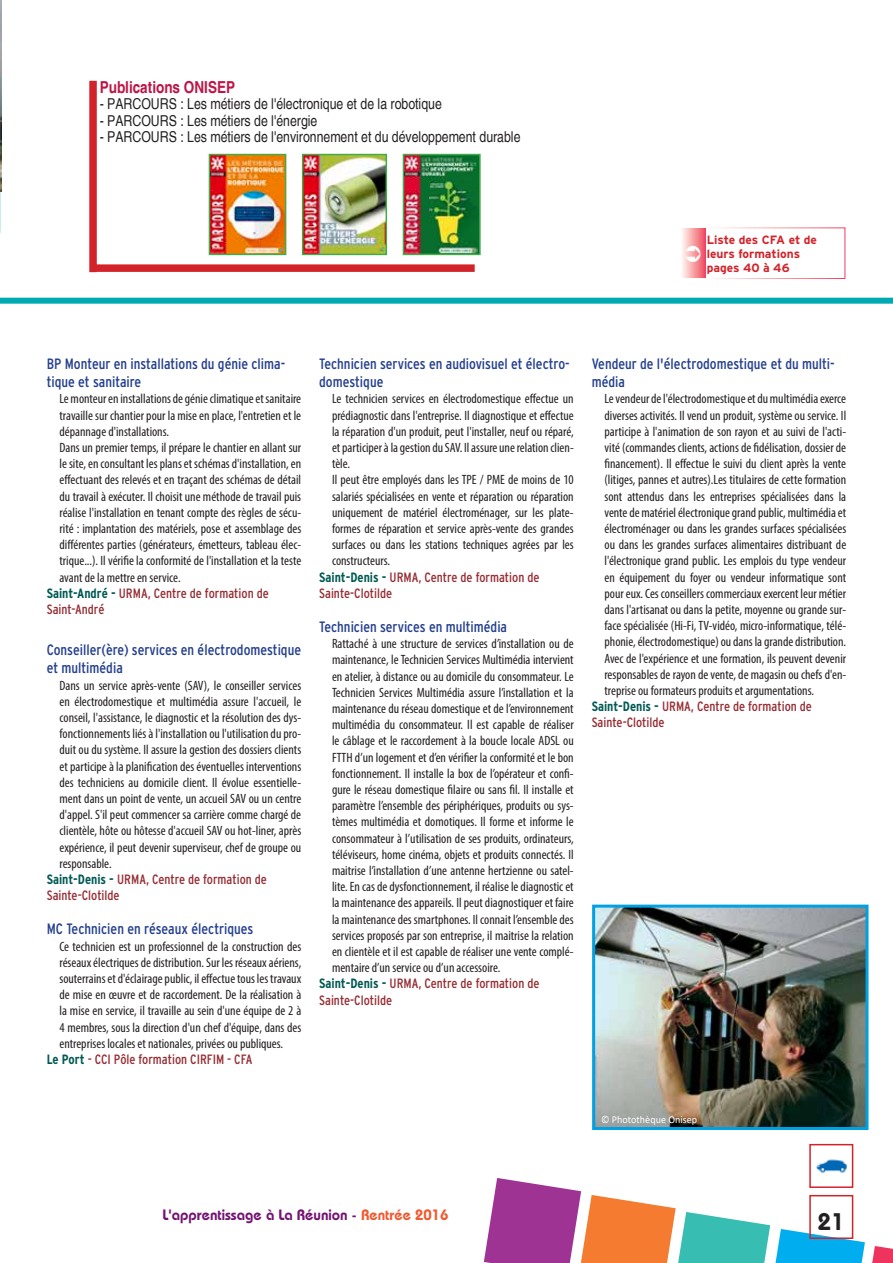
<style>
.page{position:relative;width:893px;height:1263px;background:#fff}
.page>*{position:absolute;margin:0;border:0;box-sizing:border-box;transform-origin:0 0}
.t1{font:600 24px "Bauhaus";color:#231f20}
.t2{font:700 condensed 16.5px "Helvetica";color:#bd1547}
.t3{font:condensed 15px/18px "Interstate";color:#25408f}
.t4{font:condensed 15px "Helvetica";color:#231f20}
.t5{font:600 15px "Bauhaus";color:#731472}
.t6{font:condensed 13.5px/16.2px "Myriad Pro";color:#231f20;text-align:justify}
.t7{font:condensed 13.5px/16.2px "Interstate";color:#962e34}
.t8{font:700 12px/14.4px "Interstate";color:#d2232a}
.t9{font:10.5px "Calibri";color:#fff}
.s1{font-weight:700;color:#005953}
.s2{color:#f15a31}
</style>
<div class="page">
<svg style="left:872px;top:1246px;width:21px;height:17px"></svg>
<svg style="left:484px;top:1178px;width:381px;height:85px"></svg>
<div style="left:809px;top:1195px;width:44px;height:44px;border:2px solid #d2232a"></div>
<div style="left:0;top:298px;width:893px;height:6px;background:#00aab2"></div>
<div style="left:706px;top:227px;width:139px;height:52px;border:1px solid #fff"></div>
<div style="left:680px;top:229px;width:26px;height:49px;background:linear-gradient(to right,#fffffa,#ef5063)"></div>
<img style="left:816px;top:1159px;width:31px;height:14px">
<div style="left:809px;top:1144px;width:44px;height:44px;border:2px solid #d2232a"></div>
<img style="left:212px;top:157px;width:71px;height:95px">
<div style="left:209px;top:154px;width:77px;height:101px;border:2px solid #41ad49"></div>
<img style="left:305px;top:157px;width:79px;height:95px">
<div style="left:302px;top:154px;width:85px;height:101px;border:2px solid #41ad49"></div>
<img style="left:406px;top:157px;width:72px;height:95px">
<div style="left:403px;top:154px;width:78px;height:101px;border:2px solid #41ad49"></div>
<div style="left:89px;top:81px;width:8px;height:191px;background:#d2232a"></div>
<div style="left:92px;top:264px;width:383px;height:8px;background:#d2232a"></div>
<img style="left:0;top:0;width:1px;height:74px">
<svg style="left:0;top:74px;width:3px;height:230px"></svg>
<img style="left:596px;top:909px;width:268px;height:217px">
<div style="left:592px;top:905px;width:276px;height:225px;border:3px solid #00a1e4"></div>
<svg style="left:686px;top:245px;width:14px;height:17px"></svg>
<p class="t2" style="left:100px;top:76px;width:137px">Publications ONISEP</p>
<p class="t4" style="left:100px;top:94px;width:344px">- PARCOURS : Les métiers de l'électronique et de la robotique</p>
<p class="t4" style="left:100px;top:111px;width:219px">- PARCOURS : Les métiers de l'énergie</p>
<p class="t4" style="left:100px;top:127px;width:422px">- PARCOURS : Les métiers de l'environnement et du développement durable</p>
<p class="t8" style="left:707px;top:232px;width:112px">Liste des CFA et de leurs formations pages 40 à 46</p>
<p class="t3" style="left:47px;top:355px;width:240px">BP Monteur en installations du génie clima&shy;tique et sanitaire</p>
<p class="t6" style="left:60px;top:391px;width:243px;text-align:left">Le monteur en installations de génie climatique et sanitaire travaille sur chantier pour la mise en place, l'entretien et le dépannage d'installations.<br>Dans un premier temps, il prépare le chantier en allant sur le site, en consultant les plans et schémas d'installation, en effectuant des relevés et en traçant des schémas de détail du travail à exécuter. Il choisit une méthode de travail puis réalise l'installation en tenant compte des règles de sécu&shy;rité : implantation des matériels, pose et assemblage des différentes parties (générateurs, émetteurs, tableau élec&shy;trique...). Il vérifie la conformité de l'installation et la teste avant de la mettre en service.</p>
<p class="t7" style="left:47px;top:585px;width:224px"><span class="s1">Saint-André -</span> URMA, Centre de formation de<br>Saint-André</p>
<p class="t3" style="left:47px;top:641px;width:256px">Conseiller(ère) services en électrodomestique et multimédia</p>
<p class="t6" style="left:60px;top:677px;width:243px">Dans un service après-vente (SAV), le conseiller services en électrodomestique et multimédia assure l'accueil, le conseil, l'assistance, le diagnostic et la résolution des dys&shy;fonctionnements liés à l'installation ou l'utilisation du pro&shy;duit ou du système. Il assure la gestion des dossiers clients et participe à la planification des éventuelles interventions des techniciens au domicile client. Il évolue essentielle&shy;ment dans un point de vente, un accueil SAV ou un centre d'appel. S'il peut commencer sa carrière comme chargé de clientèle, hôte ou hôtesse d'accueil SAV ou hot-liner, après expérience, il peut devenir superviseur, chef de groupe ou responsable.</p>
<p class="t7" style="left:47px;top:871px;width:222px"><span class="s1">Saint-Denis -</span> URMA, Centre de formation de<br>Sainte-Clotilde</p>
<p class="t3" style="left:47px;top:920px;width:208px">MC Technicien en réseaux électriques</p>
<p class="t6" style="left:60px;top:938px;width:243px">Ce technicien est un professionnel de la construction des réseaux électriques de distribution. Sur les réseaux aériens, souterrains et d'éclairage public, il effectue tous les travaux de mise en œuvre et de raccordement. De la réalisation à la mise en service, il travaille au sein d'une équipe de 2 à 4 membres, sous la direction d'un chef d'équipe, dans des entreprises locales et nationales, privées ou publiques.</p>
<p class="t7" style="left:47px;top:1051px;width:207px"><span class="s1">Le Port</span> - CCI Pôle formation CIRFIM - CFA</p>
<p class="t3" style="left:319px;top:355px;width:252px">Technicien services en audiovisuel et électro&shy;domestique</p>
<p class="t6" style="left:332px;top:391px;width:243px;text-align:left">Le technicien services en électrodomestique effectue un prédiagnostic dans l'entreprise. Il diagnostique et effectue la réparation d'un produit, peut l'installer, neuf ou réparé, et participer à la gestion du SAV. Il assure une relation clien&shy;tèle.<br>Il peut être employés dans les TPE / PME de moins de 10 salariés spécialisées en vente et réparation ou réparation uniquement de matériel électroménager, sur les plate&shy;formes de réparation et service après-vente des grandes surfaces ou dans les stations techniques agrées par les constructeurs.</p>
<p class="t7" style="left:319px;top:569px;width:222px"><span class="s1">Saint-Denis -</span> URMA, Centre de formation de<br>Sainte-Clotilde</p>
<p class="t3" style="left:319px;top:618px;width:189px">Technicien services en multimédia</p>
<p class="t6" style="left:332px;top:635px;width:243px">Rattaché à une structure de services d’installation ou de maintenance, le Technicien Services Multimédia intervient en atelier, à distance ou au domicile du consommateur. Le Technicien Services Multimédia assure l’installation et la maintenance du réseau domestique et de l’environnement multimédia du consommateur. Il est capable de réaliser le câblage et le raccordement à la boucle locale ADSL ou FTTH d’un logement et d’en vérifier la conformité et le bon fonctionnement. Il installe la box de l’opérateur et confi&shy;gure le réseau domestique filaire ou sans fil. Il installe et paramètre l’ensemble des périphériques, produits ou sys&shy;tèmes multimédia et domotiques. Il forme et informe le consommateur à l’utilisation de ses produits, ordinateurs, téléviseurs, home cinéma, objets et produits connectés. Il maitrise l’installation d’une antenne hertzienne ou satel&shy;lite. En cas de dysfonctionnement, il réalise le diagnostic et la maintenance des appareils. Il peut diagnostiquer et faire la maintenance des smartphones. Il connait l’ensemble des services proposés par son entreprise, il maitrise la relation en clientèle et il est capable de réaliser une vente complé&shy;mentaire d’un service ou d’un accessoire.</p>
<p class="t7" style="left:319px;top:975px;width:222px"><span class="s1">Saint-Denis -</span> URMA, Centre de formation de<br>Sainte-Clotilde</p>
<p class="t3" style="left:592px;top:355px;width:244px">Vendeur de l'électrodomestique et du multi&shy;média</p>
<p class="t6" style="left:604px;top:391px;width:243px">Le vendeur de l'électrodomestique et du multimédia exerce diverses activités. Il vend un produit, système ou service. Il participe à l'animation de son rayon et au suivi de l'acti&shy;vité (commandes clients, actions de fidélisation, dossier de financement). Il effectue le suivi du client après la vente (litiges, pannes et autres).Les titulaires de cette formation sont attendus dans les entreprises spécialisées dans la vente de matériel électronique grand public, multimédia et électroménager ou dans les grandes surfaces spécialisées ou dans les grandes surfaces alimentaires distribuant de l'électronique grand public. Les emplois du type vendeur en équipement du foyer ou vendeur informatique sont pour eux. Ces conseillers commerciaux exercent leur métier dans l'artisanat ou dans la petite, moyenne ou grande sur&shy;face spécialisée (Hi-Fi, TV-vidéo, micro-informatique, télé&shy;phonie, électrodomestique) ou dans la grande distribution.<br>Avec de l'expérience et une formation, ils peuvent devenir responsables de rayon de vente, de magasin ou chefs d'en&shy;treprise ou formateurs produits et argumentations.</p>
<p class="t7" style="left:592px;top:698px;width:222px"><span class="s1">Saint-Denis -</span> URMA, Centre de formation de<br>Sainte-Clotilde</p>
<p class="t9" style="left:601px;top:1113px;width:98px">© Photothèque Onisep</p>
<p class="t5" style="left:163px;top:1206px;width:287px">L'apprentissage à La Réunion - <span class="s2">Rentrée 2016</span></p>
<h1 class="t1" style="left:818px;top:1207px;width:28px">21</h1>
</div>
